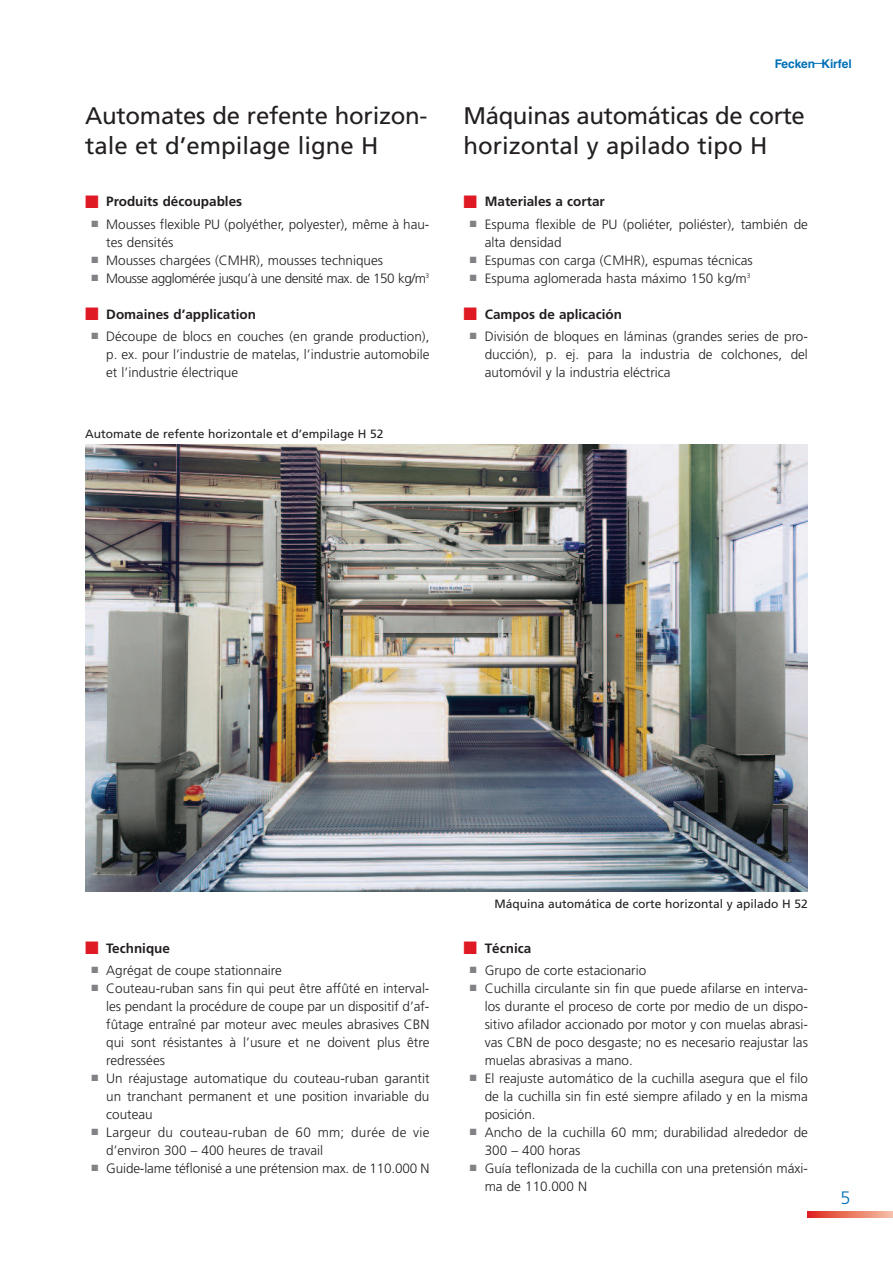
<style>
.page{position:relative;width:893px;height:1263px;background:#fff}
.page>*{position:absolute;margin:0;border:0;box-sizing:border-box;transform-origin:0 0}
.t1{font:24px/30px "Frutiger";letter-spacing:-.01em;color:#231f20}
.t2{font:300 18px "Frutiger";color:#0070b7}
.t3{font:300 13.5px/18px "Frutiger";color:#231f20;text-align:justify}
.t4{font:700 13.5px "Frutiger";color:#231f20}
.t5{font:300 13.5px "Frutiger";letter-spacing:-.035em;color:#231f20}
.t6{font:12px "Frutiger";color:#231f20}
.t7{font:700 12px "Helvetica";color:#0070b7}
.s1{color:#df1a24}
.s2{color:#808285}
</style>
<div class="page">
<svg style="left:808px;top:1212px;width:85px;height:6px"></svg>
<img style="left:85px;top:445px;width:723px;height:446px">
<h1 class="t1" style="left:85px;top:103px;width:344px">Automates de refente horizon&shy;tale et d’empilage ligne H</h1>
<p class="t4" style="left:85px;top:196px;width:159px"><span class="s1">■</span> Produits découpables</p>
<p class="t3" style="left:106px;top:216px;width:325px;text-indent:-15px"><span class="s2">■</span> Mousses flexible PU (polyéther, polyester), même à hau&shy;tes densités</p>
<p class="t3" style="left:91px;top:252px;width:293px"><span class="s2">■</span> Mousses chargées (CMHR), mousses techniques</p>
<p class="t5" style="left:91px;top:272px;width:339px"><span class="s2">■</span> Mousse agglomérée jusqu’à une densité max. de 150 kg/m<sup>3</sup></p>
<p class="t4" style="left:85px;top:308px;width:172px"><span class="s1">■</span> Domaines d’application</p>
<p class="t3" style="left:106px;top:328px;width:325px;text-indent:-15px"><span class="s2">■</span> Découpe de blocs en couches (en grande production), p. ex. pour l’industrie de matelas, l’industrie automobile et l’industrie électrique</p>
<p class="t6" style="left:85px;top:429px;width:300px">Automate de refente horizontale et d’empilage H 52</p>
<p class="t7" style="left:775px;top:57px;width:79px">Fecken Kirfel</p>
<h1 class="t1" style="left:463px;top:103px;width:343px">Máquinas automáticas de corte horizontal y apilado tipo H</h1>
<p class="t4" style="left:463px;top:196px;width:143px"><span class="s1">■</span> Materiales a cortar</p>
<p class="t3" style="left:485px;top:216px;width:325px;text-indent:-15px"><span class="s2">■</span> Espuma flexible de PU (poliéter, poliéster), también de alta densidad</p>
<p class="t3" style="left:470px;top:252px;width:284px"><span class="s2">■</span> Espumas con carga (CMHR), espumas técnicas</p>
<p class="t3" style="left:470px;top:270px;width:282px"><span class="s2">■</span> Espuma aglomerada hasta máximo 150 kg/m<sup>3</sup></p>
<p class="t4" style="left:463px;top:308px;width:160px"><span class="s1">■</span> Campos de aplicación</p>
<p class="t3" style="left:485px;top:328px;width:325px;text-indent:-15px"><span class="s2">■</span> División de bloques en láminas (grandes series de pro&shy;ducción), p. ej. para la industria de colchones, del automóvil y la industria eléctrica</p>
<p class="t4" style="left:85px;top:942px;width:87px"><span class="s1">■</span> Technique</p>
<p class="t3" style="left:91px;top:962px;width:192px"><span class="s2">■</span> Agrégat de coupe stationnaire</p>
<p class="t3" style="left:106px;top:980px;width:325px;text-indent:-15px"><span class="s2">■</span> Couteau-ruban sans fin qui peut être affûté en interval&shy;les pendant la procédure de coupe par un dispositif d’af&shy;fûtage entraîné par moteur avec meules abrasives CBN qui sont résistantes à l’usure et ne doivent plus être redressées</p>
<p class="t3" style="left:106px;top:1070px;width:325px;text-indent:-15px"><span class="s2">■</span> Un réajustage automatique du couteau-ruban garantit un tranchant permanent et une position invariable du couteau</p>
<p class="t3" style="left:106px;top:1124px;width:325px;text-indent:-15px"><span class="s2">■</span> Largeur du couteau-ruban de 60 mm; durée de vie d’environ 300 – 400 heures de travail</p>
<p class="t3" style="left:91px;top:1160px;width:340px"><span class="s2">■</span> Guide-lame téflonisé a une prétension max. de 110.000 N</p>
<p class="t6" style="left:495px;top:899px;width:315px">Máquina automática de corte horizontal y apilado H 52</p>
<p class="t4" style="left:463px;top:942px;width:69px"><span class="s1">■</span> Técnica</p>
<p class="t3" style="left:470px;top:962px;width:178px"><span class="s2">■</span> Grupo de corte estacionario</p>
<p class="t3" style="left:485px;top:980px;width:325px;text-indent:-15px"><span class="s2">■</span> Cuchilla circulante sin fin que puede afilarse en interva&shy;los durante el proceso de corte por medio de un dispo&shy;sitivo afilador accionado por motor y con muelas abrasi&shy;vas CBN de poco desgaste; no es necesario reajustar las muelas abrasivas a mano.</p>
<p class="t3" style="left:485px;top:1070px;width:325px;text-indent:-15px"><span class="s2">■</span> El reajuste automático de la cuchilla asegura que el filo de la cuchilla sin fin esté siempre afilado y en la misma posición.</p>
<p class="t3" style="left:485px;top:1124px;width:325px;text-indent:-15px"><span class="s2">■</span> Ancho de la cuchilla 60 mm; durabilidad alrededor de<br>300 – 400 horas</p>
<p class="t3" style="left:485px;top:1160px;width:325px;text-indent:-15px"><span class="s2">■</span> Guía teflonizada de la cuchilla con una pretensión máxi&shy;ma de 110.000 N</p>
<h2 class="t2" style="left:840px;top:1191px;width:12px">5</h2>
</div>
